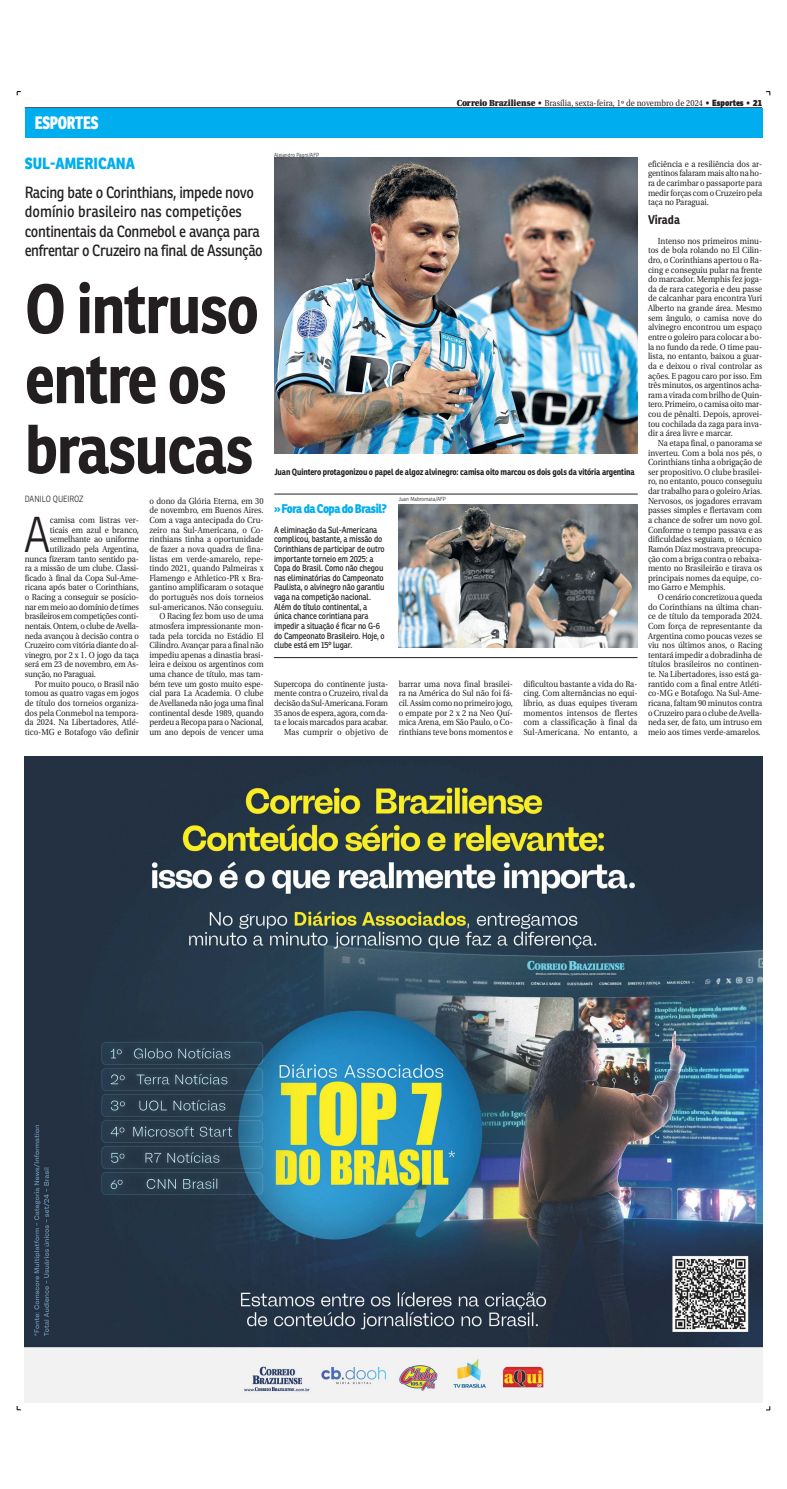
<style>
.page{position:relative;width:787px;height:1489px;background:#fff}
.page>*{position:absolute;margin:0;border:0;box-sizing:border-box;transform-origin:0 0}
.t1{font:700 67.38px/70px "Ronnia";letter-spacing:-.025em;color:#231f20;scale:.9 1}
.t2{font:300 48.91px "Ronnia";color:#231f20;scale:.9 1}
.t3{font:800 17.5px "Ronnia Cond";letter-spacing:-.015em;color:#fff;scale:.9 1}
.t4{font:15.75px/19.2px "Ronnia";letter-spacing:-.025em;color:#231f20;scale:.9 1}
.t5{font:800 15.75px "Ronnia";color:#00aeef;scale:.9 1}
.t6{font:800 12.25px "Ronnia";letter-spacing:-.04em;color:#00aeef;scale:.9 1}
.t7{font:700 12.25px "Ronnia";color:#231f20;scale:.9 1}
.t8{font:8.75px/9.6px "Utopia";letter-spacing:-.01em;color:#231f20;text-align:justify;scale:.9 1}
.t9{font:8.75px/9.6px "Ronnia";letter-spacing:-.02em;color:#231f20;scale:.9 1}
.t10{font:700 8.75px "Ronnia";letter-spacing:-.015em;color:#231f20;scale:.9 1}
.t11{font:300 8.75px "Ronnia";color:#231f20;scale:.9 1}
.t12{font:300 5.69px "Ronnia";color:#231f20;scale:.9 1}
.s1{font-weight:900}
.s2{font-family:"Ronnia";font-weight:800}
.s3{font-weight:700}
</style>
<div class="page">
<div style="left:25px;top:108px;width:736px;height:30px;background:#00aeef"></div>
<img style="left:274px;top:157px;width:363px;height:297px">
<hr style="left:274px;top:494px;width:363px;height:1px;background:#231f20">
<hr style="left:274px;top:657px;width:363px;height:1px;background:#231f20">
<img style="left:398px;top:504px;width:239px;height:143px">
<img style="left:25px;top:756px;width:736px;height:645px">
<h3 class="t3" style="left:35px;top:117px;width:72px">ESPORTES</h3>
<h3 class="t5" style="left:25px;top:157px;width:124px">SUL-AMERICANA</h3>
<h3 class="t4" style="left:25px;top:184px;width:266px">Racing bate o Corinthians, impede novo domínio brasileiro nas competições continentais da Conmebol e avança para enfrentar o Cruzeiro na final de Assunção</h3>
<h1 class="t1" style="left:25px;top:279px;width:262px">O intruso entre os brasucas</h1>
<p class="t11" style="left:25px;top:494px;width:67px">DANILO QUEIROZ</p>
<h2 class="t2" style="left:24px;top:514px;width:31px">A</h2>
<p class="t8" style="left:50px;top:516px;width:101px">camisa com listras ver-</p>
<p class="t8" style="left:50px;top:525px;width:101px">ticais em azul e branco,</p>
<p class="t8" style="left:50px;top:535px;width:100px">semelhante ao uniforme</p>
<p class="t8" style="left:50px;top:545px;width:100px">utilizado pela Argentina,</p>
<p class="t8" style="left:25px;top:554px;width:128px">nunca fizeram tanto sentido pa-</p>
<p class="t8" style="left:25px;top:564px;width:128px">ra a missão de um clube. Classi-</p>
<p class="t8" style="left:25px;top:573px;width:128px">ficado à final da Copa Sul-Ame-</p>
<p class="t8" style="left:25px;top:583px;width:128px">ricana após bater o Corinthians,</p>
<p class="t8" style="left:25px;top:593px;width:128px">o Racing a conseguir se posicio-</p>
<p class="t8" style="left:25px;top:602px;width:128px">nar em meio ao domínio de times</p>
<p class="t8" style="left:25px;top:612px;width:128px">brasileiros em competições conti-</p>
<p class="t8" style="left:25px;top:622px;width:128px">nentais. Ontem, o clube de Avella-</p>
<p class="t8" style="left:25px;top:631px;width:128px">neda avançou à decisão contra o</p>
<p class="t8" style="left:25px;top:641px;width:128px">Cruzeiro com vitória diante do al-</p>
<p class="t8" style="left:25px;top:650px;width:128px">vinegro, por 2 x 1. O jogo da taça</p>
<p class="t8" style="left:25px;top:660px;width:128px">será em 23 de novembro, em As-</p>
<p class="t8" style="left:25px;top:670px;width:81px">sunção, no Paraguai.</p>
<p class="t8" style="left:35px;top:679px;width:117px">Por muito pouco, o Brasil não</p>
<p class="t8" style="left:25px;top:689px;width:128px">tomou as quatro vagas em jogos</p>
<p class="t8" style="left:25px;top:699px;width:128px">de título dos torneios organiza-</p>
<p class="t8" style="left:25px;top:708px;width:128px">dos pela Conmebol na tempora-</p>
<p class="t8" style="left:25px;top:718px;width:128px">da 2024. Na Libertadores, Atlé-</p>
<p class="t8" style="left:25px;top:727px;width:128px">tico-MG e Botafogo vão definir</p>
<p class="t8" style="left:149px;top:496px;width:128px;text-align:right">o dono da Glória Eterna, em 30 de novembro, em Buenos Aires.<br>Com a vaga antecipada do Cru&shy;zeiro na Sul-Americana, o Co&shy;rinthians tinha a oportunidade de fazer a nova quadra de fina&shy;listas em verde-amarelo, repe&shy;tindo 2021, quando Palmeiras x<br>Flamengo e Athletico-PR x Bra&shy;gantino amplificaram o sotaque do português nos dois torneios sul-americanos. Não conseguiu.<br>O Racing fez bom uso de uma atmosfera impressionante mon&shy;tada pela torcida no Estádio El<br>Cilindro. Avançar para a final não impediu apenas a dinastia brasi&shy;leira e deixou os argentinos com uma chance de título, mas tam&shy;bém teve um gosto muito espe&shy;cial para La Academia. O clube de Avellaneda não joga uma final continental desde 1989, quando perdeu a Recopa para o Nacional, um ano depois de vencer uma</p>
<p class="t12" style="left:274px;top:152px;width:51px">Alejandro Pagni/AFP</p>
<p class="t8" style="left:456px;top:99px;width:341px"><span class="s1">Correio Braziliense •</span> Brasília, sexta-feira, 1º de novembro de 2024 <span class="s1">•</span> <span class="s2">Esportes</span> <span class="s1">•</span> <span class="s2">21</span></p>
<p class="t10" style="left:274px;top:468px;width:401px">Juan Quintero protagonizou o papel de algoz alvinegro: camisa oito marcou os dois gols da vitória argentina</p>
<h3 class="t6" style="left:274px;top:503px;width:127px"><span class="s3">»</span>FORA DA COPA DO BRASIL?</h3>
<p class="t9" style="left:274px;top:525px;width:124px">A eliminação da Sul-Americana complicou, bastante, a missão do<br>Corinthians de participar de outro importante torneio em 2025: a<br>Copa do Brasil. Como não chegou nas eliminatórias do Campeonato<br>Paulista, o alvinegro não garantiu vaga na competição nacional.<br>Além do título continental, a única chance corintiana para impedir a situação é ficar no G-6 do Campeonato Brasileiro. Hoje, o clube está em 15º lugar.</p>
<p class="t12" style="left:398px;top:496px;width:54px">Juan Mabromata/AFP</p>
<p class="t8" style="left:274px;top:679px;width:128px;text-align:right">Supercopa do continente justa&shy;mente contra o Cruzeiro, rival da decisão da Sul-Americana. Foram<br>35 anos de espera, agora, com da&shy;ta e locais marcados para acabar.<br>Mas cumprir o objetivo de</p>
<p class="t8" style="left:398px;top:679px;width:128px">barrar uma nova final brasilei&shy;ra na América do Sul não foi fá&shy;cil. Assim como no primeiro jogo, o empate por 2 x 2 na Neo Quí&shy;mica Arena, em São Paulo, o Co&shy;rinthians teve bons momentos e</p>
<p class="t8" style="left:523px;top:679px;width:128px">dificultou bastante a vida do Ra&shy;cing. Com alternâncias no equi&shy;líbrio, as duas equipes tiveram momentos intensos de flertes com a classificação à final da Sul-Americana. No entanto, a</p>
<p class="t8" style="left:647px;top:160px;width:128px">eficiência e a resiliência dos ar&shy;gentinos falaram mais alto na ho&shy;ra de carimbar o passaporte para medir forças com o Cruzeiro pela taça no Paraguai.</p>
<h3 class="t7" style="left:647px;top:215px;width:37px">Virada</h3>
<p class="t8" style="left:647px;top:237px;width:128px;text-indent:10px">Intenso nos primeiros minu&shy;tos de bola rolando no El Cilin&shy;dro, o Corinthians apertou o Ra&shy;cing e conseguiu pular na frente do marcador. Memphis fez joga&shy;da de rara categoria e deu passe de calcanhar para encontra Yuri Alberto na grande área. Mesmo sem ângulo, o camisa nove do alvinegro encontrou um espaço entre o goleiro para colocar a bo&shy;la no fundo da rede. O time pau&shy;lista, no entanto, baixou a guar&shy;da e deixou o rival controlar as ações. E pagou caro por isso. Em três minutos, os argentinos acha&shy;ram a virada com brilho de Quin&shy;tero. Primeiro, o camisa oito mar&shy;cou de pênalti. Depois, aprovei&shy;tou cochilada da zaga para inva&shy;dir a área livre e marcar.</p>
<p class="t8" style="left:647px;top:439px;width:128px;text-indent:10px">Na etapa final, o panorama se inverteu. Com a bola nos pés, o Corinthians tinha a obrigação de ser propositivo. O clube brasilei&shy;ro, no entanto, pouco conseguiu dar trabalho para o goleiro Arias.<br>Nervosos, os jogadores erravam passes simples e flertavam com a chance de sofrer um novo gol.<br>Conforme o tempo passava e as dificuldades seguiam, o técnico Ramón Díaz mostrava preocupa&shy;ção com a briga contra o rebaixa&shy;mento no Brasileirão e tirava os principais nomes da equipe, co&shy;mo Garro e Memphis.</p>
<p class="t8" style="left:647px;top:593px;width:128px;text-indent:10px">O cenário concretizou a queda do Corinthians na última chan&shy;ce de título da temporada 2024.<br>Com força de representante da Argentina como poucas vezes se viu nos últimos anos, o Racing tentará impedir a dobradinha de títulos brasileiros no continen&shy;te. Na Libertadores, isso está ga&shy;rantido com a final entre Atléti&shy;co-MG e Botafogo. Na Sul-Ame&shy;ricana, faltam 90 minutos contra o Cruzeiro para o clube de Avella&shy;neda ser, de fato, um intruso em meio aos times verde-amarelos.</p>
</div>
